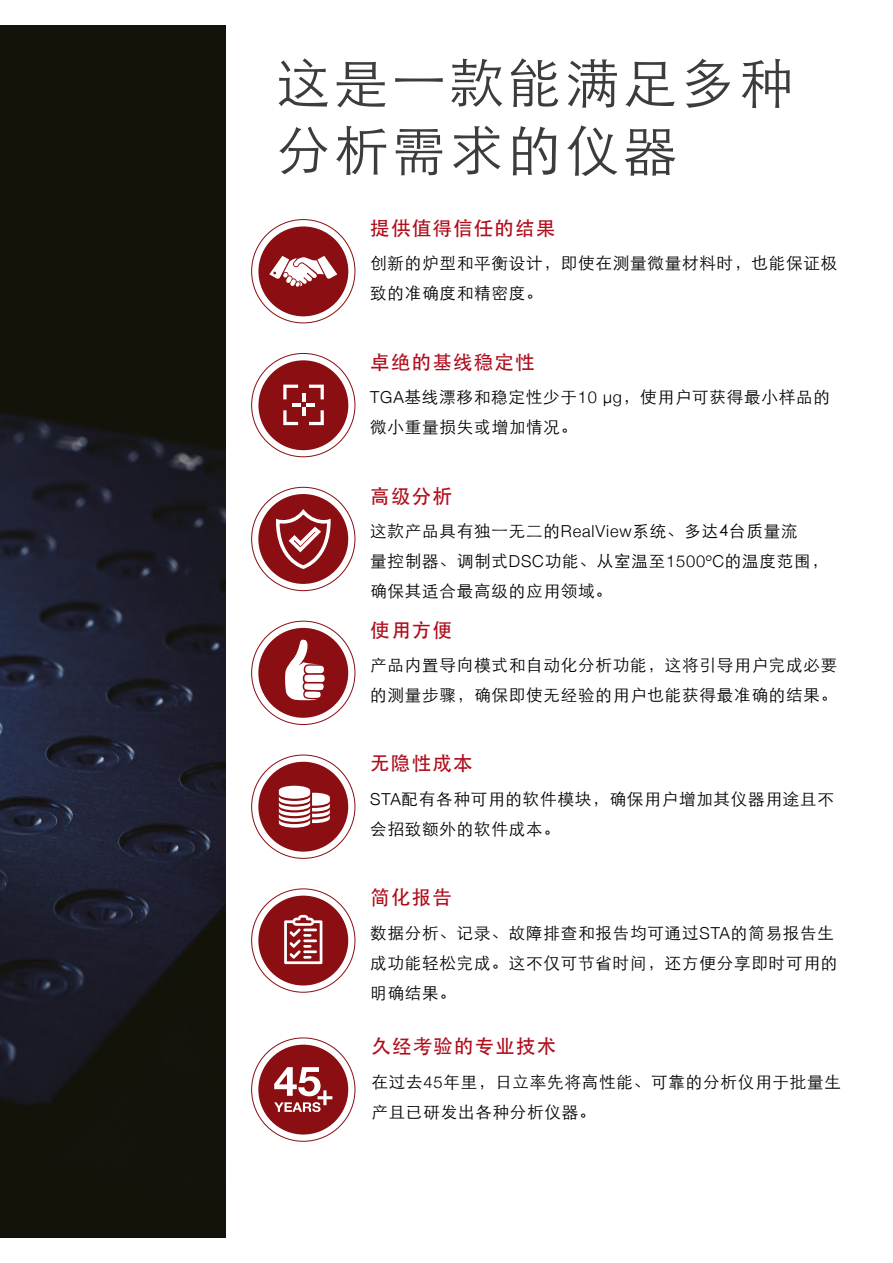
<style>
.page{position:relative;width:893px;height:1263px;background:#fff}
.page>*{position:absolute;margin:0;border:0;box-sizing:border-box;transform-origin:0 0}
.Chinese_Head_2__90{font:300 54px/67.5px "ST Heiti SC";letter-spacing:.07em;color:#3c3c3b}
.Ch_Head_3_Red{font:500 19.5px "ST Heiti SC";letter-spacing:.06em;color:#af0d1c}
.Ch_Text_Black{font:300 16.5px/30px "ST Heiti SC";letter-spacing:.05em;color:#000}
.s1{font-family:"Helvetica Neue"}
</style>
<div class="page">
<div style="left:258px;top:226px;width:90px;height:90px;background:#8a0e12;border-radius:50%"></div>
<div style="left:258px;top:360px;width:90px;height:90px;background:#8a0e12;border-radius:50%"></div>
<svg style="left:283px;top:385px;width:41px;height:40px"></svg>
<div style="left:258px;top:628px;width:90px;height:90px;background:#8a0e12;border-radius:50%"></div>
<svg style="left:285px;top:639px;width:40px;height:61px"></svg>
<div style="left:258px;top:494px;width:90px;height:90px;background:#8a0e12;border-radius:50%"></div>
<svg style="left:276px;top:509px;width:55px;height:60px"></svg>
<img style="left:0;top:26px;width:225px;height:1211px">
<div style="left:258px;top:762px;width:90px;height:90px;background:#8a0e12;border-radius:50%"></div>
<svg style="left:279px;top:786px;width:51px;height:42px"></svg>
<svg style="left:269px;top:256px;width:68px;height:31px"></svg>
<div style="left:258px;top:896px;width:90px;height:89px;background:#8a0e12;border-radius:50%"></div>
<svg style="left:284px;top:915px;width:38px;height:49px"></svg>
<div style="left:258px;top:1045px;width:90px;height:89px;background:#8a0e12;border-radius:50%"></div>
<svg style="left:274px;top:1067px;width:58px;height:45px"></svg>
<p class="Chinese_Head_2__90" style="left:276px;top:43px;width:518px">这是一款能满足多种分析需求的仪器</p>
<p class="Ch_Head_3_Red" style="left:370px;top:217px;width:186px">提供值得信任的结果</p>
<p class="Ch_Text_Black" style="left:370px;top:247px;width:468px">创新的炉型和平衡设计，即使在测量微量材料时，也能保证极致的准确度和精密度。</p>
<p class="Ch_Head_3_Red" style="left:370px;top:351px;width:166px">卓绝的基线稳定性</p>
<p class="Ch_Text_Black" style="left:370px;top:380px;width:461px"><span class="s1">TGA</span>基线漂移和稳定性少于<span class="s1">10 μg</span>，使用户可获得最小样品的微小重量损失或增加情况。</p>
<p class="Ch_Head_3_Red" style="left:370px;top:485px;width:83px">高级分析</p>
<p class="Ch_Text_Black" style="left:370px;top:514px;width:459px">这款产品具有独一无二的<span class="s1">RealView</span>系统、多达4台质量流<br>量控制器、调制式<span class="s1">DSC</span>功能、从室温至<span class="s1">1500ºC</span>的温度范围，确保其适合最高级的应用领域。</p>
<p class="Ch_Head_3_Red" style="left:370px;top:619px;width:83px">使用方便</p>
<p class="Ch_Text_Black" style="left:370px;top:648px;width:468px">产品内置导向模式和自动化分析功能，这将引导用户完成必要的测量步骤，确保即使无经验的用户也能获得最准确的结果。</p>
<p class="Ch_Head_3_Red" style="left:370px;top:753px;width:104px">无隐性成本</p>
<p class="Ch_Text_Black" style="left:370px;top:782px;width:465px"><span class="s1">STA</span>配有各种可用的软件模块，确保用户增加其仪器用途且不会招致额外的软件成本。</p>
<p class="Ch_Head_3_Red" style="left:370px;top:886px;width:83px">简化报告</p>
<p class="Ch_Text_Black" style="left:370px;top:916px;width:468px">数据分析、记录、故障排查和报告均可通过<span class="s1">STA</span>的简易报告生成功能轻松完成。这不仅可节省时间，还方便分享即时可用的明确结果。</p>
<p class="Ch_Head_3_Red" style="left:371px;top:1035px;width:186px">久经考验的专业技术</p>
<p class="Ch_Text_Black" style="left:371px;top:1065px;width:471px">在过去<span class="s1">45</span>年里，日立率先将高性能、可靠的分析仪用于批量生产且已研发出各种分析仪器。</p>
</div>
